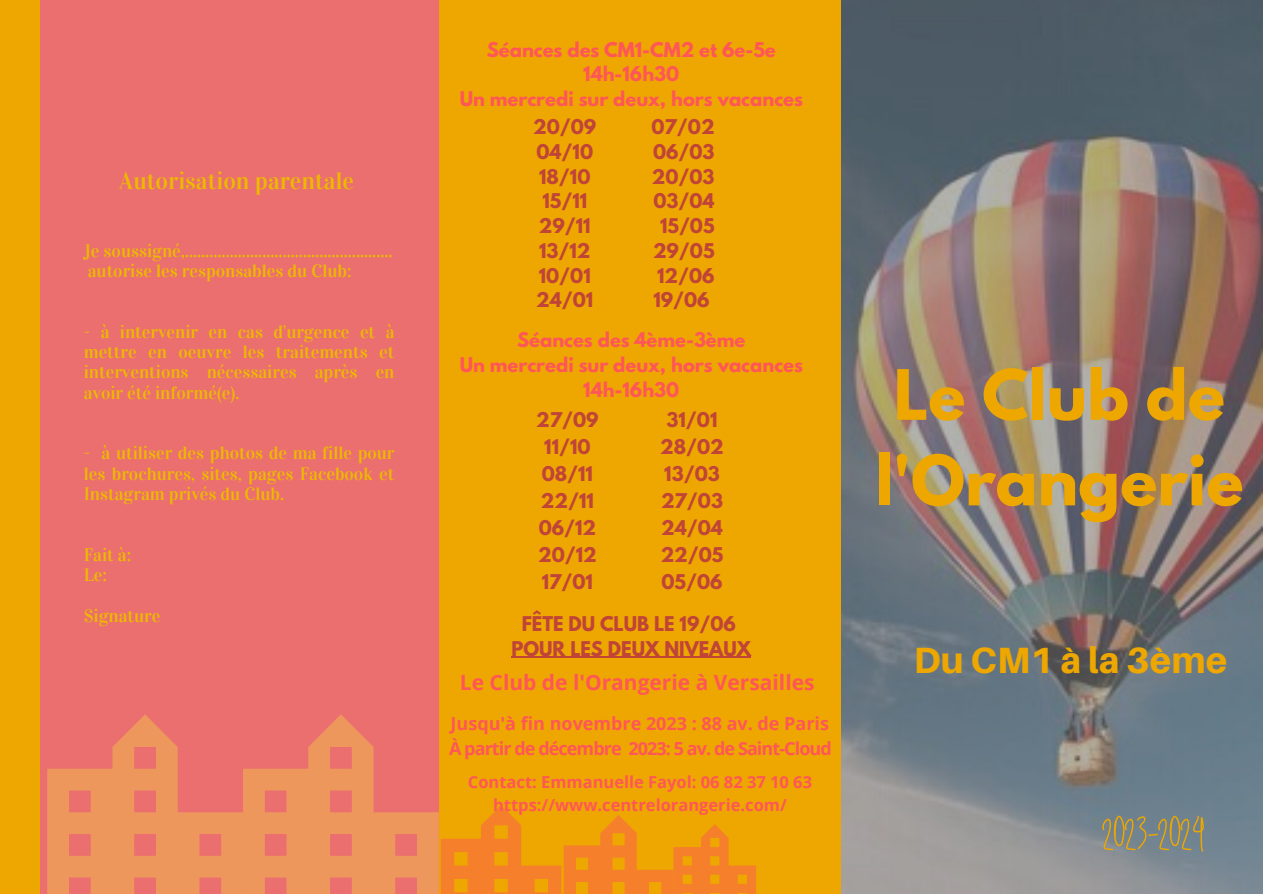
<style>
.page{position:relative;width:1263px;height:894px;background:#fff}
.page>*{position:absolute;margin:0;border:0;box-sizing:border-box;transform-origin:0 0}
.t1{font:700 61.5px/85.5px "League Spartan";color:#eda700;text-align:center}
.t2{font:51.9px "Aka Acid GR Real Adult";color:#eda700}
.t3{font:800 36.6px "Aileron";color:#eda700}
.t4{font:24px "Vidaloka";color:#edb900}
.t5{font:700 21px "Open Sans";color:#ff5757}
.t6{font:18px/20.2px "Vidaloka";color:#edb900;text-align:justify}
.t7{font:700 18px "League Spartan";color:#c04437}
.t8{font:700 18px "League Spartan";color:#ff5757}
.t9{font:700 18px "Open Sans";letter-spacing:-.05em;color:#ff5757}
.t10{font:700 18px "Open Sans";color:#ff5757}
.t11{font:700 16.5px "Open Sans";color:#ff5757}
</style>
<div class="page">
<div style="left:0;top:0;width:1263px;height:893px;background:#eda700"></div>
<div style="left:41px;top:0;width:398px;height:893px;background:#eb6f6f"></div>
<img style="left:841px;top:0;width:422px;height:892px">
<svg style="left:47px;top:715px;width:709px;height:178px"></svg>
<hr style="left:511px;top:656px;width:240px;height:1px;background:#c04437">
<p class="t4" style="left:119px;top:167px;width:236px">Autorisation parentale</p>
<p class="t6" style="left:84px;top:240px;width:310px">Je soussigné,...................................................</p>
<p class="t6" style="left:88px;top:261px;width:265px">autorise les responsables du Club:</p>
<p class="t6" style="left:84px;top:321px;width:312px">- à intervenir en cas d'urgence et à mettre en oeuvre les traitements et interventions nécessaires après en avoir été informé(e).</p>
<p class="t6" style="left:84px;top:443px;width:312px">- à utiliser des photos de ma fille pour les brochures, sites, pages Facebook et Instagram privés du Club.</p>
<p class="t6" style="left:84px;top:544px;width:49px">Fait à:</p>
<p class="t6" style="left:84px;top:564px;width:25px">Le:</p>
<p class="t6" style="left:84px;top:605px;width:78px">Signature</p>
<p class="t8" style="left:487px;top:40px;width:290px">Séances des CM1-CM2 et 6e-5e</p>
<p class="t8" style="left:583px;top:65px;width:98px">14h-16h30</p>
<p class="t8" style="left:460px;top:90px;width:345px">Un mercredi sur deux, hors vacances</p>
<p class="t7" style="left:533px;top:118px;width:65px">20/09</p>
<p class="t7" style="left:536px;top:143px;width:58px">04/10</p>
<p class="t7" style="left:539px;top:167px;width:53px">18/10</p>
<p class="t7" style="left:542px;top:192px;width:46px">15/11</p>
<p class="t7" style="left:539px;top:217px;width:53px">29/11</p>
<p class="t7" style="left:539px;top:242px;width:53px">13/12</p>
<p class="t7" style="left:539px;top:266px;width:54px">10/01</p>
<p class="t7" style="left:536px;top:291px;width:59px">24/01</p>
<p class="t7" style="left:651px;top:118px;width:65px">07/02</p>
<p class="t7" style="left:653px;top:143px;width:63px">06/03</p>
<p class="t7" style="left:652px;top:167px;width:64px">20/03</p>
<p class="t7" style="left:653px;top:192px;width:63px">03/04</p>
<p class="t7" style="left:660px;top:217px;width:56px">15/05</p>
<p class="t7" style="left:653px;top:242px;width:63px">29/05</p>
<p class="t7" style="left:657px;top:266px;width:59px">12/06</p>
<p class="t7" style="left:653px;top:291px;width:58px">19/06</p>
<p class="t8" style="left:517px;top:331px;width:230px">Séances des 4ème-3ème</p>
<p class="t8" style="left:460px;top:355px;width:345px">Un mercredi sur deux, hors vacances</p>
<p class="t8" style="left:583px;top:380px;width:98px">14h-16h30</p>
<p class="t7" style="left:667px;top:410px;width:52px">31/01</p>
<p class="t7" style="left:660px;top:437px;width:65px">28/02</p>
<p class="t7" style="left:664px;top:464px;width:57px">13/03</p>
<p class="t7" style="left:661px;top:491px;width:63px">27/03</p>
<p class="t7" style="left:661px;top:518px;width:63px">24/04</p>
<p class="t7" style="left:661px;top:545px;width:64px">22/05</p>
<p class="t7" style="left:661px;top:572px;width:63px">05/06</p>
<p class="t7" style="left:522px;top:614px;width:216px">FÊTE DU CLUB LE 19/06</p>
<p class="t7" style="left:511px;top:639px;width:241px">POUR LES DEUX NIVEAUX</p>
<p class="t7" style="left:536px;top:410px;width:64px">27/09</p>
<p class="t7" style="left:544px;top:437px;width:48px">11/10</p>
<p class="t7" style="left:542px;top:464px;width:53px">08/11</p>
<p class="t7" style="left:541px;top:491px;width:54px">22/11</p>
<p class="t7" style="left:539px;top:518px;width:59px">06/12</p>
<p class="t7" style="left:538px;top:545px;width:60px">20/12</p>
<p class="t7" style="left:542px;top:572px;width:53px">17/01</p>
<p class="t5" style="left:460px;top:667px;width:356px">Le Club de l'Orangerie à Versailles</p>
<p class="t10" style="left:451px;top:710px;width:380px">Jusqu'à fin novembre 2023 : 88 av. de Paris</p>
<p class="t9" style="left:449px;top:735px;width:384px">À partir de décembre 2023: 5 av. de Saint-Cloud</p>
<p class="t11" style="left:468px;top:770px;width:346px">Contact: Emmanuelle Fayol: 06 82 37 10 63</p>
<p class="t11" style="left:493px;top:793px;width:295px">https://www.centrelorangerie.com/</p>
<p class="t1" style="left:875px;top:360px;width:370px">Le Club de l'Orangerie</p>
<p class="t3" style="left:914px;top:637px;width:315px">Du CM1 à la 3ème</p>
<p class="t2" style="left:1102px;top:807px;width:103px">2023-2024</p>
</div>
